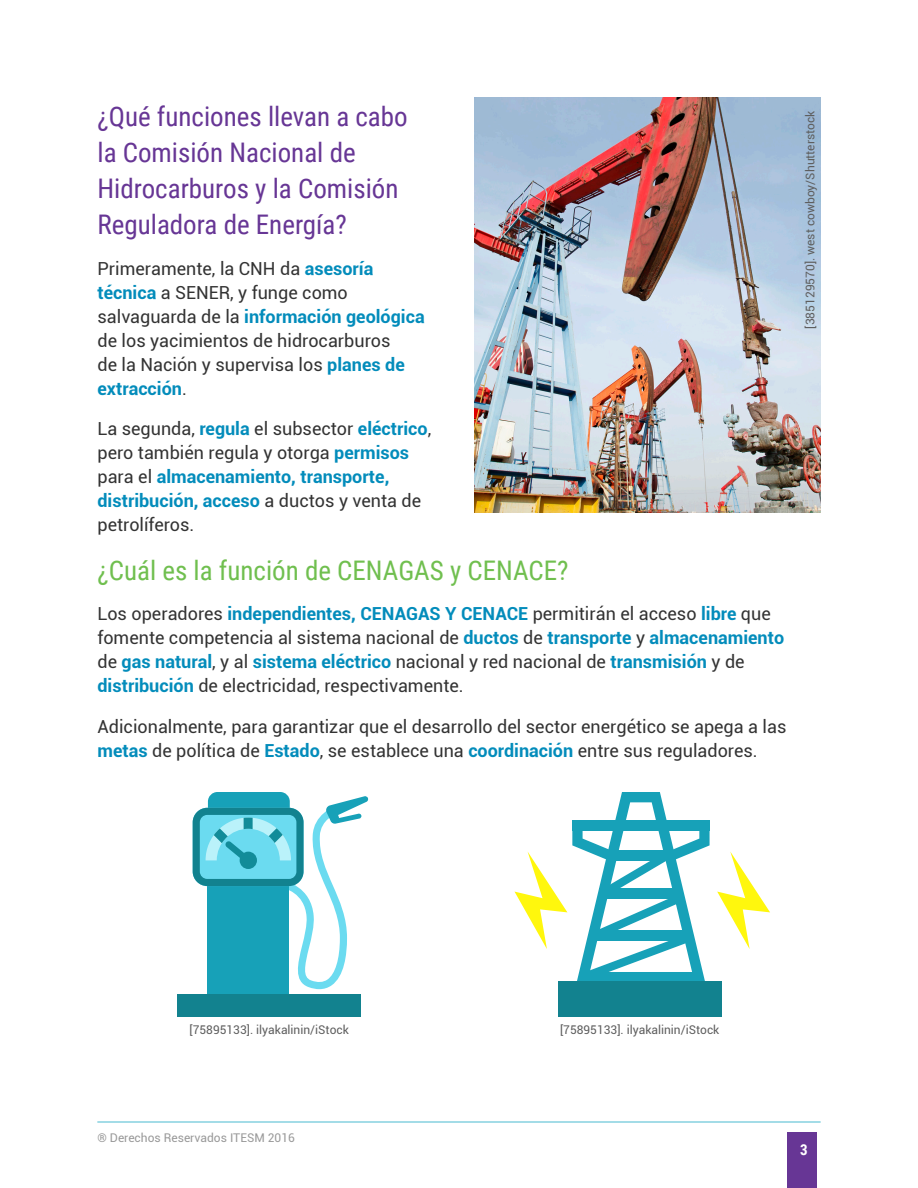
<style>
.page{position:relative;width:918px;height:1188px;background:#fff}
.page>*{position:absolute;margin:0;border:0;box-sizing:border-box;transform-origin:0 0}
.Body_Paragraph{font:27px/36px "Roboto Condensed";color:#673695}
.Body_Paragraph-2{font:27px "Roboto Condensed";color:#70bf4f}
.Body_Paragraph-3{font:18px/24px "Roboto";color:#333}
.page_number{font:700 15px "Roboto Condensed";color:#fff}
.t1{font:12px "Roboto";color:#5e5e5e}
.t2{font:12px "Roboto";color:#999}
.s1{font-weight:700;color:#038cbb}
</style>
<div class="page">
<div style="left:788px;top:1133px;width:29px;height:55px;background:#673695"></div>
<hr style="left:98px;top:1121px;width:722px;height:2px;background:#9edae6">
<svg style="left:207px;top:989px;width:82px;height:6px"></svg>
<svg style="left:193px;top:792px;width:176px;height:197px"></svg>
<div style="left:177px;top:995px;width:184px;height:22px;background:#12828f"></div>
<div style="left:558px;top:981px;width:164px;height:36px;background:#12828f"></div>
<svg style="left:717px;top:851px;width:53px;height:98px"></svg>
<svg style="left:515px;top:792px;width:195px;height:189px"></svg>
<img style="left:474px;top:98px;width:346px;height:415px">
<p class="Body_Paragraph" style="left:98px;top:97px;width:312px">¿Qué funciones llevan a cabo la Comisión Nacional de<br>Hidrocarburos y la Comisión<br>Reguladora de Energía?</p>
<p class="Body_Paragraph-3" style="left:98px;top:255px;width:329px">Primeramente, la CNH da <span class="s1">asesoría técnica</span> a SENER, y funge como salvaguarda de la <span class="s1">información geológica </span>de los yacimientos de hidrocarburos<br>de la Nación y supervisa los <span class="s1">planes de extracción</span>.</p>
<p class="Body_Paragraph-3" style="left:98px;top:416px;width:335px">La segunda, <span class="s1">regula</span> el subsector <span class="s1">eléctrico</span>, pero también regula y otorga <span class="s1">permisos </span>para el <span class="s1">almacenamiento, transporte, distribución, acceso</span> a ductos y venta de petrolíferos.</p>
<p class="Body_Paragraph-2" style="left:98px;top:551px;width:473px">¿Cuál es la función de CENAGAS y CENACE?</p>
<p class="Body_Paragraph-3" style="left:98px;top:601px;width:688px">Los operadores <span class="s1">independientes, CENAGAS Y CENACE</span> permitirán el acceso <span class="s1">libre</span> que fomente competencia al sistema nacional de <span class="s1">ductos</span> de <span class="s1">transporte</span> y <span class="s1">almacenamiento </span>de <span class="s1">gas natural</span>, y al <span class="s1">sistema eléctrico</span> nacional y red nacional de <span class="s1">transmisión</span> y de <span class="s1">distribución</span> de electricidad, respectivamente.</p>
<p class="Body_Paragraph-3" style="left:98px;top:714px;width:690px">Adicionalmente, para garantizar que el desarrollo del sector energético se apega a las <span class="s1">metas</span> de política de <span class="s1">Estado</span>, se establece una <span class="s1">coordinación</span> entre sus reguladores.</p>
<p class="t1" style="left:802px;top:328px;width:219px;rotate:-90deg">[385129570]. west cowboy/Shutterstock</p>
<p class="t1" style="left:190px;top:1021px;width:161px">[75895133]. ilyakalinin/iStock</p>
<p class="t1" style="left:560px;top:1021px;width:161px">[75895133]. ilyakalinin/iStock</p>
<p class="t2" style="left:98px;top:1129px;width:199px">® Derechos Reservados ITESM 2016</p>
<p class="page_number" style="left:800px;top:1140px;width:9px">3</p>
</div>
